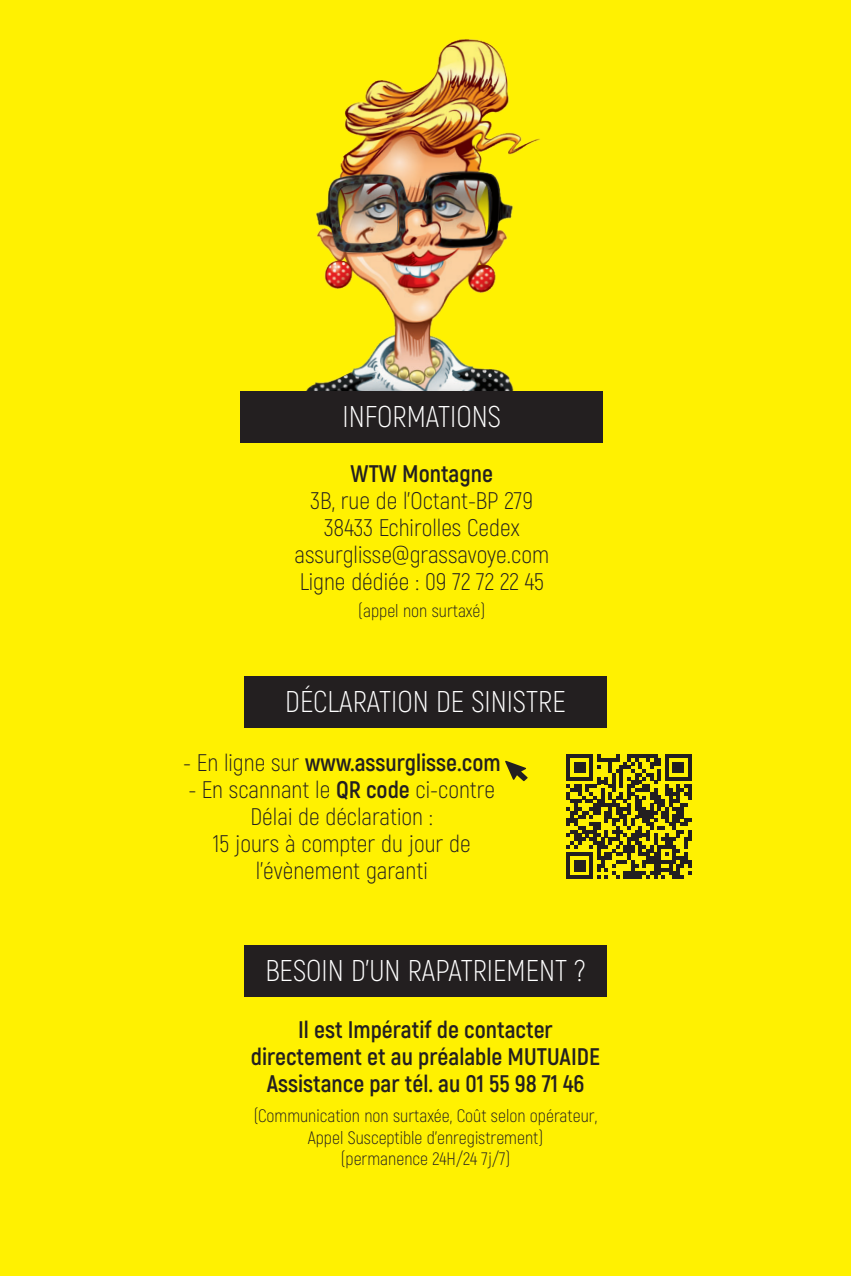
<style>
.page{position:relative;width:851px;height:1276px;background:#fff}
.page>*{position:absolute;margin:0;border:0;box-sizing:border-box;transform-origin:0 0}
.t1{font:300 30px "Akrobat";color:#fff}
.t2{font:300 24px/27px "Akrobat";color:#231f20;text-align:center}
.t3{font:700 24px/27px "Akrobat";color:#231f20;text-align:center}
.t4{font:300 18px/21.6px "Akrobat";color:#231f20;text-align:center}
.s1{font-weight:300}
.s2{font-weight:700}
</style>
<div class="page">
<div style="left:0;top:0;width:850px;height:1276px;background:#fff101"></div>
<div style="left:244px;top:676px;width:362px;height:52px;background:#231f20"></div>
<div style="left:244px;top:945px;width:362px;height:51px;background:#231f20"></div>
<img style="left:306px;top:39px;width:234px;height:352px">
<div style="left:240px;top:391px;width:363px;height:52px;background:#231f20"></div>
<svg style="left:505px;top:760px;width:22px;height:21px"></svg>
<svg style="left:566px;top:754px;width:125px;height:125px"></svg>
<p class="t1" style="left:342px;top:399px;width:160px">INFORMATIONS</p>
<p class="t3" style="left:350px;top:460px;width:144px">WTW Montagne</p>
<p class="t2" style="left:294px;top:487px;width:256px">3B, rue de l’Octant-BP 279<br>38433 Echirolles Cedex assurglisse@grassavoye.com<br>Ligne dédiée : 09 72 72 22 45</p>
<p class="t4" style="left:358px;top:599px;width:129px">(appel non surtaxé)</p>
<p class="t1" style="left:285px;top:684px;width:282px">DÉCLARATION DE SINISTRE</p>
<p class="t3" style="left:183px;top:749px;width:319px"><span class="s1">- En ligne sur</span> www.assurglisse.com</p>
<p class="t2" style="left:188px;top:776px;width:308px">- En scannant le <span class="s2">QR code</span> ci-contre<br>Délai de déclaration :<br>15 jours à compter du jour de l’évènement garanti</p>
<p class="t1" style="left:265px;top:953px;width:322px">BESOIN D’UN RAPATRIEMENT ?</p>
<p class="t3" style="left:251px;top:1016px;width:351px">Il est Impératif de contacter directement et au préalable MUTUAIDE<br>Assistance par tél. au 01 55 98 71 46</p>
<p class="t4" style="left:254px;top:1105px;width:345px">(Communication non surtaxée, Coût selon opérateur,<br>Appel Susceptible d’enregistrement)<br>(permanence 24H/24 7j/7)</p>
</div>
